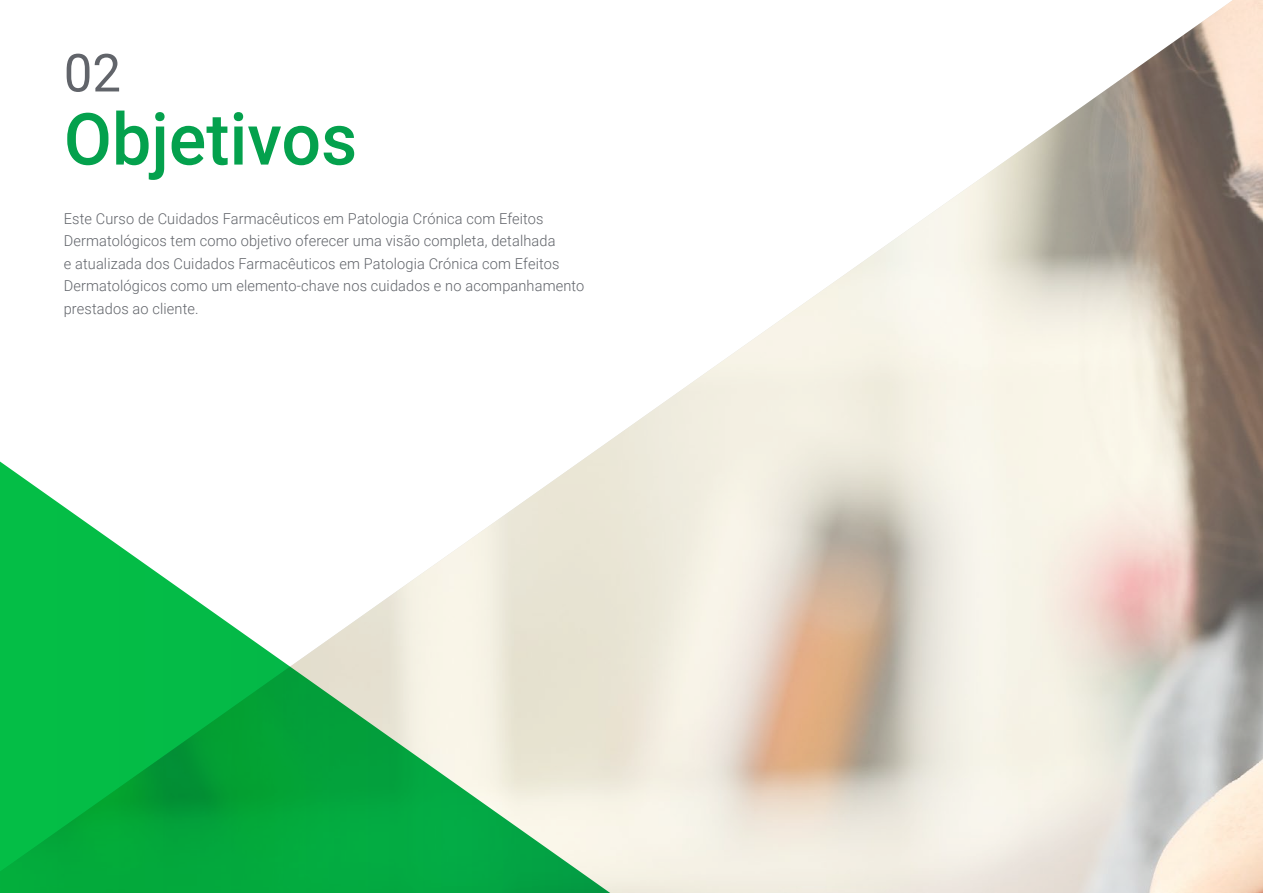
<style>
.page{position:relative;width:1263px;height:893px;background:#fff}
.page>*{position:absolute;margin:0;border:0;box-sizing:border-box;transform-origin:0 0}
.t1{font:500 72px "Roboto";color:#04a14d}
.t2{font:52.5px "Roboto";color:#61646a}
.t3{font:300 15px/22.5px "Roboto";letter-spacing:.01em;color:#61646a}
</style>
<div class="page">
<img style="left:602px;top:0;width:661px;height:893px">
<svg style="left:0;top:446px;width:640px;height:447px"></svg>
<h2 class="t2" style="left:64px;top:36px;width:59px">02</h2>
<h1 class="t1" style="left:64px;top:89px;width:295px">Objetivos</h1>
<p class="t3" style="left:64px;top:207px;width:522px">Este Curso de Cuidados Farmacêuticos em Patologia Crónica com Efeitos Dermatológicos tem como objetivo oferecer uma visão completa, detalhada<br>e atualizada dos Cuidados Farmacêuticos em Patologia Crónica com Efeitos Dermatológicos como um elemento-chave nos cuidados e no acompanhamento prestados ao cliente.</p>
</div>
